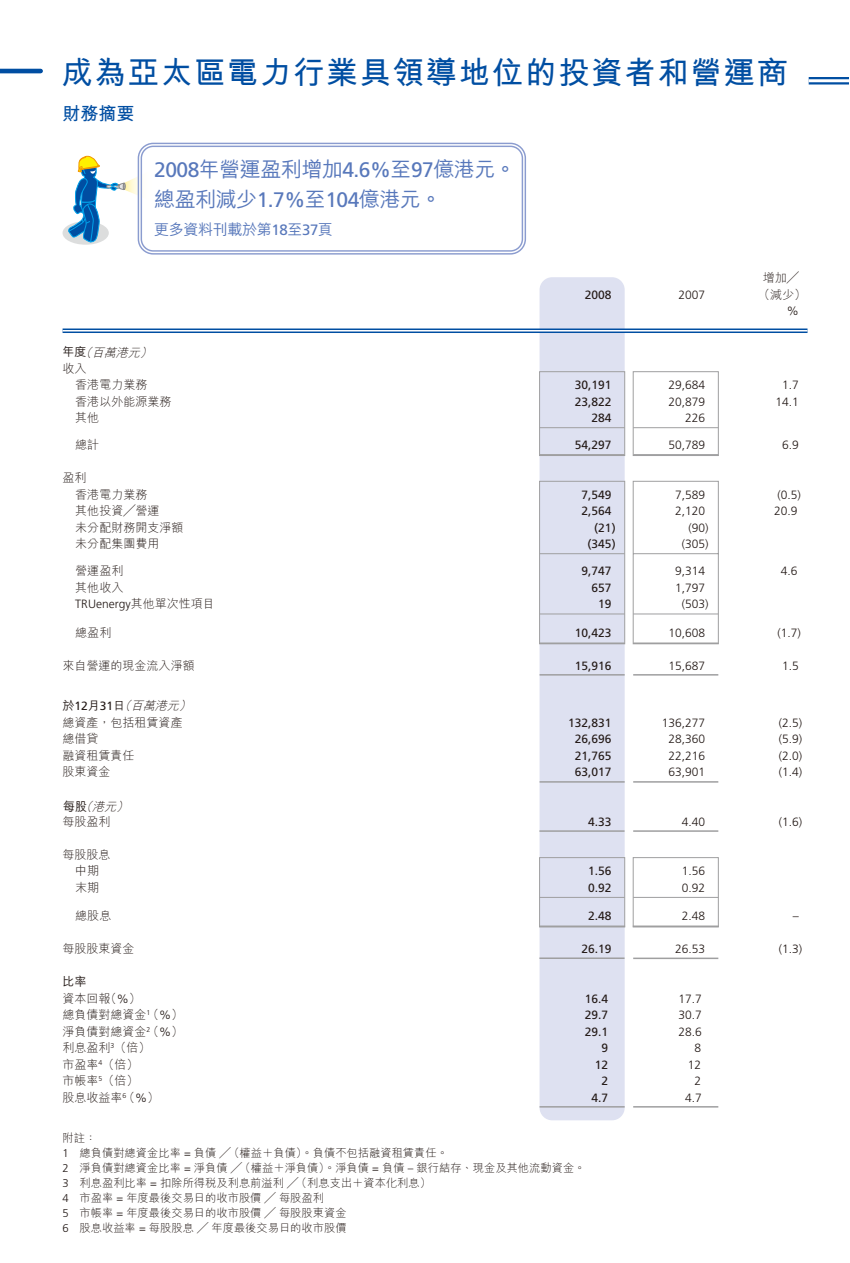
<style>
.page{position:relative;width:850px;height:1263px;background:#fff}
.page>*{position:absolute;margin:0;border:0;box-sizing:border-box;transform-origin:0 0}
.t1{font:31.5px "M Hei HK Bold B5 pc H";letter-spacing:.05em;color:#004ea2}
.t2{font:21px/30px "M Hei HK Medium B5 pc H";letter-spacing:-.025em;color:#5878bb}
.t3{font:18px "M Hei HK Bold B5 pc H";color:#004ea2}
.t4{font:15px "M Hei HK Medium B5 pc H";letter-spacing:-.025em;color:#5878bb}
.t5{font:12.45px "M Hei HK Medium B5 pc H";color:#231916}
.t6{font:300 12px "Frutiger LT Std";color:#231916}
.t7{font:12px/16.5px "M Hei HK Light B5 pc H";color:#231916}
.t8{font:12px "Frutiger LT Std";color:#231916}
.t9{font:italic 12px "M Hei HK Light B5 pc H";color:#231916}
.t10{font:12px "M Hei HK Medium B5 pc H";color:#231916}
.t11{font:11.25px/15px "M Hei HK Light B5 pc H";color:#231916}
.s1{font-family:"Frutiger LT Std"}
.s2{font-family:"M Hei HK Light B5 pc H";font-weight:400}
.s3{font-family:"M Hei HK Medium B5 pc H"}
.s4{font-family:"M Hei HK Medium B5 pc H";font-style:normal;font-size:12.45px}
.s5{font-family:"Frutiger LT Std";font-weight:300}
</style>
<div class="page">
<div style="left:539px;top:277px;width:85px;height:843px;background:#dee1f1;border-radius:13px"></div>
<hr style="left:63px;top:329px;width:744px;height:4px;background:#004ea2">
<hr style="left:63px;top:330px;width:744px;height:2px;background:#fff">
<hr style="left:0;top:143px;width:1px;height:1002px;background:#004ea2">
<hr style="left:539px;top:1106px;width:85px;height:2px;background:#9f9fa0">
<hr style="left:632px;top:1106px;width:86px;height:2px;background:#9f9fa0">
<svg style="left:539px;top:371px;width:179px;height:557px"></svg>
<svg style="left:62px;top:221px;width:47px;height:24px"></svg>
<svg style="left:68px;top:156px;width:70px;height:86px"></svg>
<div style="left:138px;top:143px;width:387px;height:112px;border:4px solid #8b9ccf;border-radius:13px"></div>
<div style="left:139px;top:144px;width:385px;height:109px;border:1px solid #fff;border-radius:13px"></div>
<hr style="left:632px;top:830px;width:86px;height:2px;background:#9f9fa0">
<hr style="left:539px;top:830px;width:85px;height:2px;background:#9f9fa0">
<hr style="left:632px;top:958px;width:86px;height:1px;background:#9f9fa0">
<hr style="left:539px;top:957px;width:85px;height:2px;background:#9f9fa0">
<svg style="left:808px;top:77px;width:40px;height:8px"></svg>
<hr style="left:808px;top:79px;width:40px;height:3px;background:#fff">
<svg style="left:0;top:68px;width:43px;height:6px"></svg>
<h1 class="t1" style="left:61px;top:60px;width:728px">成為亞太區電力行業具領導地位的投資者和營運商</h1>
<h3 class="t3" style="left:62px;top:107px;width:73px">財務摘要</h3>
<h2 class="t2" style="left:154px;top:157px;width:363px"><span class="s1">2008</span>年營運盈利增加<span class="s1">4.6%</span>至<span class="s1">97</span>億港元。總盈利減少<span class="s1">1.7%</span>至<span class="s1">104</span>億港元。</h2>
<p class="t4" style="left:154px;top:224px;width:180px">更多資料刊載於第<span class="s1">18</span>至<span class="s1">37</span>頁</p>
<p class="t10" style="left:62px;top:347px;width:25px">年度</p>
<p class="t7" style="left:75px;top:362px;width:73px;text-indent:-13px">收入<br>香港電力業務</p>
<p class="t9" style="left:80px;top:348px;width:77px">（百萬港元）</p>
<p class="t7" style="left:762px;top:271px;width:37px">增加╱</p>
<p class="t8" style="left:584px;top:289px;width:28px">2008</p>
<p class="t6" style="left:678px;top:289px;width:28px">2007</p>
<p class="t7" style="left:757px;top:288px;width:49px">（減少）</p>
<p class="t6" style="left:786px;top:306px;width:13px">%</p>
<p class="t8" style="left:574px;top:380px;width:38px">30,191</p>
<p class="t6" style="left:668px;top:380px;width:38px">29,684</p>
<p class="t6" style="left:781px;top:380px;width:18px">1.7</p>
<p class="t7" style="left:75px;top:395px;width:97px">香港以外能源業務</p>
<p class="t8" style="left:574px;top:397px;width:38px">23,822</p>
<p class="t6" style="left:668px;top:397px;width:38px">20,879</p>
<p class="t6" style="left:775px;top:397px;width:25px">14.1</p>
<p class="t7" style="left:75px;top:411px;width:25px">其他</p>
<p class="t8" style="left:591px;top:413px;width:22px">284</p>
<p class="t6" style="left:685px;top:413px;width:22px">226</p>
<p class="t7" style="left:75px;top:438px;width:25px">總計</p>
<p class="t8" style="left:574px;top:440px;width:38px">54,297</p>
<p class="t6" style="left:668px;top:440px;width:38px">50,789</p>
<p class="t6" style="left:781px;top:440px;width:18px">6.9</p>
<p class="t7" style="left:75px;top:471px;width:73px;text-indent:-13px">盈利<br>香港電力業務</p>
<p class="t8" style="left:581px;top:490px;width:32px">7,549</p>
<p class="t6" style="left:675px;top:490px;width:32px">7,589</p>
<p class="t6" style="left:777px;top:490px;width:25px">(0.5 )</p>
<p class="t7" style="left:75px;top:504px;width:85px">其他投資╱營運</p>
<p class="t8" style="left:581px;top:506px;width:32px">2,564</p>
<p class="t6" style="left:675px;top:506px;width:32px">2,120</p>
<p class="t6" style="left:773px;top:506px;width:25px">20.9</p>
<p class="t7" style="left:75px;top:521px;width:109px">未分配財務開支淨額</p>
<p class="t8" style="left:594px;top:523px;width:23px">(21 )</p>
<p class="t6" style="left:688px;top:523px;width:22px">(90 )</p>
<p class="t7" style="left:75px;top:537px;width:85px">未分配集團費用</p>
<p class="t8" style="left:587px;top:539px;width:30px">(345 )</p>
<p class="t6" style="left:681px;top:539px;width:28px">(305 )</p>
<p class="t7" style="left:75px;top:564px;width:49px">營運盈利</p>
<p class="t8" style="left:581px;top:566px;width:32px">9,747</p>
<p class="t6" style="left:675px;top:566px;width:32px">9,314</p>
<p class="t6" style="left:780px;top:566px;width:18px">4.6</p>
<p class="t7" style="left:75px;top:581px;width:49px">其他收入</p>
<p class="t8" style="left:591px;top:583px;width:22px">657</p>
<p class="t6" style="left:675px;top:583px;width:32px">1,797</p>
<p class="t6" style="left:75px;top:599px;width:141px">TRUenergy<span class="s2">其他單次性項目</span></p>
<p class="t8" style="left:598px;top:599px;width:15px">19</p>
<p class="t6" style="left:681px;top:599px;width:28px">(503 )</p>
<p class="t7" style="left:75px;top:626px;width:37px">總盈利</p>
<p class="t8" style="left:574px;top:628px;width:38px">10,423</p>
<p class="t6" style="left:668px;top:628px;width:38px">10,608</p>
<p class="t6" style="left:777px;top:628px;width:25px">(1.7 )</p>
<p class="t7" style="left:62px;top:659px;width:134px">來自營運的現金流入淨額</p>
<p class="t8" style="left:574px;top:661px;width:38px">15,916</p>
<p class="t6" style="left:668px;top:661px;width:38px">15,687</p>
<p class="t6" style="left:781px;top:661px;width:18px">1.5</p>
<p class="t8" style="left:62px;top:701px;width:64px"><span class="s3">於</span>12<span class="s3">月</span>31<span class="s3">日</span></p>
<p class="t7" style="left:62px;top:716px;width:122px">總資產，包括租賃資產</p>
<p class="t8" style="left:568px;top:718px;width:45px">132,831</p>
<p class="t6" style="left:661px;top:718px;width:45px">136,277</p>
<p class="t6" style="left:778px;top:718px;width:25px">(2.5 )</p>
<p class="t7" style="left:62px;top:732px;width:37px">總借貸</p>
<p class="t8" style="left:574px;top:734px;width:38px">26,696</p>
<p class="t6" style="left:668px;top:734px;width:38px">28,360</p>
<p class="t6" style="left:778px;top:734px;width:25px">(5.9 )</p>
<p class="t7" style="left:62px;top:749px;width:73px">融資租賃責任</p>
<p class="t8" style="left:574px;top:751px;width:38px">21,765</p>
<p class="t6" style="left:668px;top:751px;width:38px">22,216</p>
<p class="t6" style="left:778px;top:751px;width:25px">(2.0 )</p>
<p class="t7" style="left:62px;top:765px;width:49px">股東資金</p>
<p class="t8" style="left:574px;top:767px;width:38px">63,017</p>
<p class="t6" style="left:668px;top:767px;width:38px">63,901</p>
<p class="t6" style="left:778px;top:767px;width:25px">(1.4 )</p>
<p class="t7" style="left:62px;top:815px;width:49px">每股盈利</p>
<p class="t8" style="left:588px;top:817px;width:25px">4.33</p>
<p class="t6" style="left:681px;top:817px;width:25px">4.40</p>
<p class="t6" style="left:778px;top:817px;width:25px">(1.6 )</p>
<p class="t7" style="left:62px;top:848px;width:49px;text-align:center">每股股息中期</p>
<p class="t9" style="left:119px;top:701px;width:77px">（百萬港元）</p>
<p class="t9" style="left:63px;top:802px;width:70px"><span class="s4">每股</span>（港元）</p>
<p class="t8" style="left:588px;top:866px;width:25px">1.56</p>
<p class="t6" style="left:681px;top:866px;width:25px">1.56</p>
<p class="t7" style="left:75px;top:881px;width:25px">末期</p>
<p class="t8" style="left:588px;top:883px;width:25px">0.92</p>
<p class="t6" style="left:681px;top:883px;width:25px">0.92</p>
<p class="t7" style="left:75px;top:909px;width:37px">總股息</p>
<p class="t8" style="left:588px;top:911px;width:25px">2.48</p>
<p class="t6" style="left:681px;top:911px;width:25px">2.48</p>
<p class="t6" style="left:792px;top:911px;width:7px">–</p>
<p class="t7" style="left:62px;top:942px;width:73px">每股股東資金</p>
<p class="t8" style="left:581px;top:944px;width:32px">26.19</p>
<p class="t6" style="left:675px;top:944px;width:32px">26.53</p>
<p class="t6" style="left:778px;top:944px;width:25px">(1.3 )</p>
<p class="t5" style="left:62px;top:977px;width:25px">比率</p>
<p class="t7" style="left:62px;top:992px;width:80px">資本回報（<span class="s5">%</span>）</p>
<p class="t8" style="left:584px;top:994px;width:25px">16.4</p>
<p class="t6" style="left:678px;top:994px;width:25px">17.7</p>
<p class="t7" style="left:62px;top:1008px;width:122px">總負債對總資金<sup>1</sup>（<span class="s5">%</span>）</p>
<p class="t8" style="left:584px;top:1010px;width:25px">29.7</p>
<p class="t6" style="left:678px;top:1010px;width:25px">30.7</p>
<p class="t7" style="left:62px;top:1025px;width:122px">淨負債對總資金<sup>2</sup>（<span class="s5">%</span>）</p>
<p class="t8" style="left:584px;top:1027px;width:25px">29.1</p>
<p class="t6" style="left:678px;top:1027px;width:25px">28.6</p>
<p class="t7" style="left:62px;top:1041px;width:89px">利息盈利<sup>3</sup>（倍）</p>
<p class="t8" style="left:601px;top:1043px;width:8px">9</p>
<p class="t6" style="left:694px;top:1043px;width:8px">8</p>
<p class="t7" style="left:62px;top:1058px;width:77px">市盈率<sup>4</sup>（倍）</p>
<p class="t8" style="left:594px;top:1060px;width:15px">12</p>
<p class="t6" style="left:687px;top:1060px;width:15px">12</p>
<p class="t7" style="left:62px;top:1074px;width:77px">市帳率<sup>5</sup>（倍）</p>
<p class="t8" style="left:601px;top:1076px;width:8px">2</p>
<p class="t6" style="left:694px;top:1076px;width:8px">2</p>
<p class="t7" style="left:62px;top:1091px;width:98px">股息收益率<sup>6</sup>（<span class="s5">%</span>）</p>
<p class="t8" style="left:591px;top:1093px;width:18px">4.7</p>
<p class="t6" style="left:684px;top:1093px;width:18px">4.7</p>
<p class="t11" style="left:62px;top:1132px;width:524px">附註：<br><span class="s5">1</span> 總負債對總資金比率 <span class="s5">=</span> 負債 ╱（權益＋負債）。負債不包括融資租賃責任。<br><span class="s5">2</span> 淨負債對總資金比率 <span class="s5">=</span> 淨負債 ╱（權益＋淨負債）。淨負債 <span class="s5">=</span> 負債 <span class="s5">–</span> 銀行結存、現金及其他流動資金。<br><span class="s5">3</span> 利息盈利比率 <span class="s5">=</span> 扣除所得稅及利息前溢利 ╱（利息支出＋資本化利息）<br><span class="s5">4</span> 市盈率 <span class="s5">=</span> 年度最後交易日的收市股價 ╱ 每股盈利<br><span class="s5">5</span> 市帳率 <span class="s5">=</span> 年度最後交易日的收市股價 ╱ 每股股東資金<br><span class="s5">6</span> 股息收益率 <span class="s5">=</span> 每股股息 ╱ 年度最後交易日的收市股價</p>
</div>
